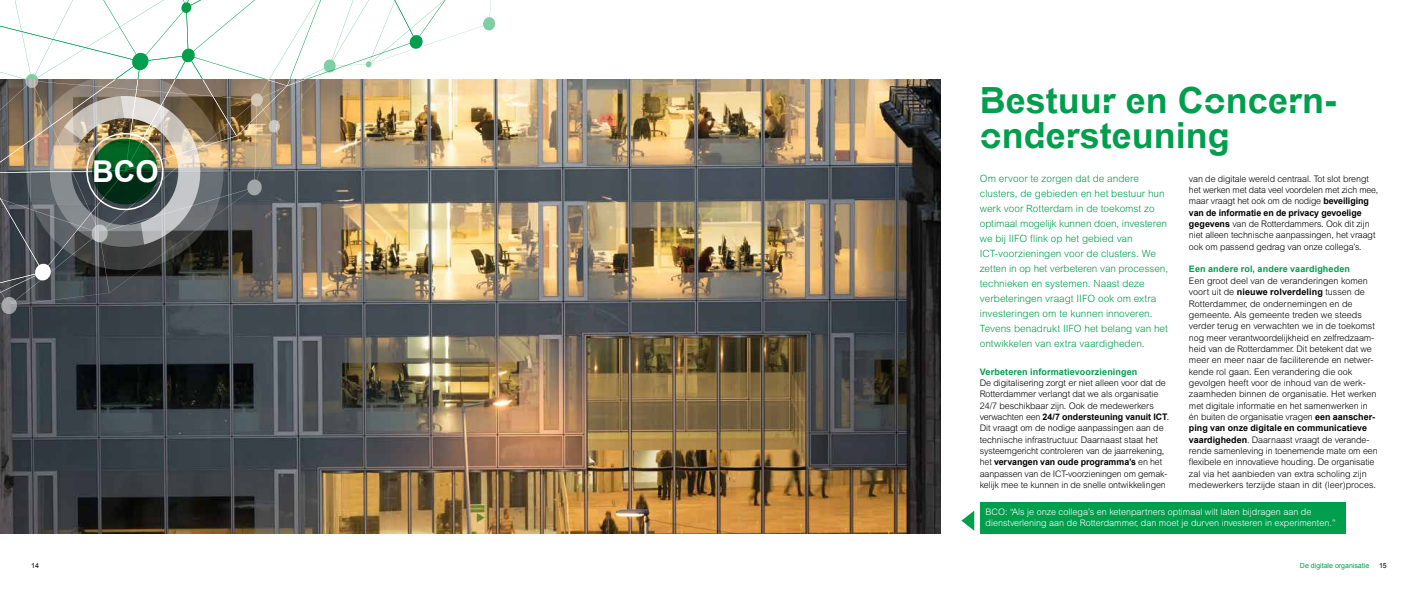
<style>
.page{position:relative;width:1418px;height:596px;background:#fff}
.page>*{position:absolute;margin:0;border:0;box-sizing:border-box;transform-origin:0 0}
.t1{font:700 36px/35px "Arialfor Rotterdam";color:#009e4d}
.t2{font:700 30px "Arial";color:#fff}
.t3{font:300 10px/15px "Arial MT Std";color:#009e4d}
.t4{font:300 9px/11.3px "Arial MT Std";letter-spacing:-.01em;color:#000}
.t5{font:700 9px "Arial";color:#000}
.t6{font:300 9px/11.3px "Arial MT Std";color:#fff}
.t7{font:700 9px "Arial";letter-spacing:.015em;color:#009e4d}
.t8{font:7px "Arial";color:#009e4d}
.t9{font:7px "Arial";color:#000}
.s1{font-family:"Arial MT Std";font-weight:300}
.s2{font-family:"Arial";font-weight:700}
</style>
<div class="page">
<img style="left:0;top:79px;width:940px;height:454px">
<img style="left:0;top:0;width:495px;height:315px">
<img style="left:26px;top:79px;width:197px;height:191px">
<div style="left:979px;top:502px;width:366px;height:31px;background:#009e4d"></div>
<svg style="left:961px;top:511px;width:13px;height:19px"></svg>
<h2 class="t2" style="left:92px;top:152px;width:68px">BCO</h2>
<h1 class="t1" style="left:979px;top:83px;width:358px">Bestuur en Concern&shy;ondersteuning</h1>
<p class="t3" style="left:979px;top:171px;width:190px">Om ervoor te zorgen dat de andere clusters, de gebieden en het bestuur hun werk voor Rotterdam in de toekomst zo optimaal mogelijk kunnen doen, investeren we bij IIFO flink op het gebied van ICT-voorzieningen voor de clusters. We zetten in op het verbeteren van processen, technieken en systemen. Naast deze verbeteringen vraagt IIFO ook om extra investeringen om te kunnen innoveren.<br>Tevens benadrukt IIFO het belang van het ontwikkelen van extra vaardigheden.</p>
<p class="t7" style="left:979px;top:365px;width:159px">Verbeteren informatievoorzieningen</p>
<p class="t4" style="left:979px;top:377px;width:187px">De digitalisering zorgt er niet alleen voor dat de<br>Rotterdammer verlangt dat we als organisatie<br>24/7 beschikbaar zijn. Ook de medewerkers</p>
<p class="t5" style="left:979px;top:410px;width:191px"><span class="s1">verwachten een</span> 24/7 ondersteuning vanuit ICT<span class="s1">.</span></p>
<p class="t4" style="left:979px;top:422px;width:186px">Dit vraagt om de nodige aanpassingen aan de technische infrastructuur. Daarnaast staat het systeemgericht controleren van de jaarrekening,</p>
<p class="t5" style="left:979px;top:456px;width:184px"><span class="s1">het</span> vervangen van oude programma’s <span class="s1">en het</span></p>
<p class="t4" style="left:979px;top:467px;width:189px">aanpassen van de ICT-voorzieningen om gemak&shy;kelijk mee te kunnen in de snelle ontwikkelingen</p>
<p class="t4" style="left:1188px;top:173px;width:191px">van de digitale wereld centraal. Tot slot brengt het werken met data veel voordelen met zich mee, maar vraagt het ook om de nodige <span class="s2">beveiliging</span></p>
<p class="t5" style="left:1188px;top:206px;width:174px">van de informatie en de privacy gevoelige</p>
<p class="t4" style="left:1188px;top:218px;width:188px"><span class="s2">gegevens</span> van de Rotterdammers. Ook dit zijn niet alleen technische aanpassingen, het vraagt ook om passend gedrag van onze collega’s.</p>
<p class="t7" style="left:1188px;top:263px;width:162px">Een andere rol, andere vaardigheden</p>
<p class="t4" style="left:1188px;top:275px;width:189px">Een groot deel van de veranderingen komen voort uit de <span class="s2">nieuwe rolverdeling</span> tussen de Rotterdammer, de ondernemingen en de gemeente. Als gemeente treden we steeds verder terug en verwachten we in de toekomst nog meer verantwoordelijkheid en zelfredzaam&shy;heid van de Rotterdammer. Dit betekent dat we meer en meer naar de faciliterende en netwer&shy;kende rol gaan. Een verandering die ook gevolgen heeft voor de inhoud van de werk&shy;zaamheden binnen de organisatie. Het werken met digitale informatie en het samenwerken in én buiten de organisatie vragen <span class="s2">een aanscher-</span></p>
<p class="t5" style="left:1188px;top:422px;width:179px">ping van onze digitale en communicatieve</p>
<p class="t4" style="left:1188px;top:433px;width:190px"><span class="s2">vaardigheden</span>. Daarnaast vraagt de verande&shy;rende samenleving in toenemende mate om een flexibele en innovatieve houding. De organisatie zal via het aanbieden van extra scholing zijn medewerkers terzijde staan in dit (leer)proces.</p>
<p class="t6" style="left:985px;top:505px;width:351px">BCO: “Als je onze collega’s en ketenpartners optimaal wilt laten bijdragen aan de dienstverlening aan de Rotterdammer, dan moet je durven investeren in experimenten.”</p>
<p class="t9" style="left:31px;top:560px;width:9px">14</p>
<p class="t8" style="left:1299px;top:560px;width:71px">De digitale organisatie</p>
<p class="t9" style="left:1378px;top:560px;width:9px">15</p>
</div>
